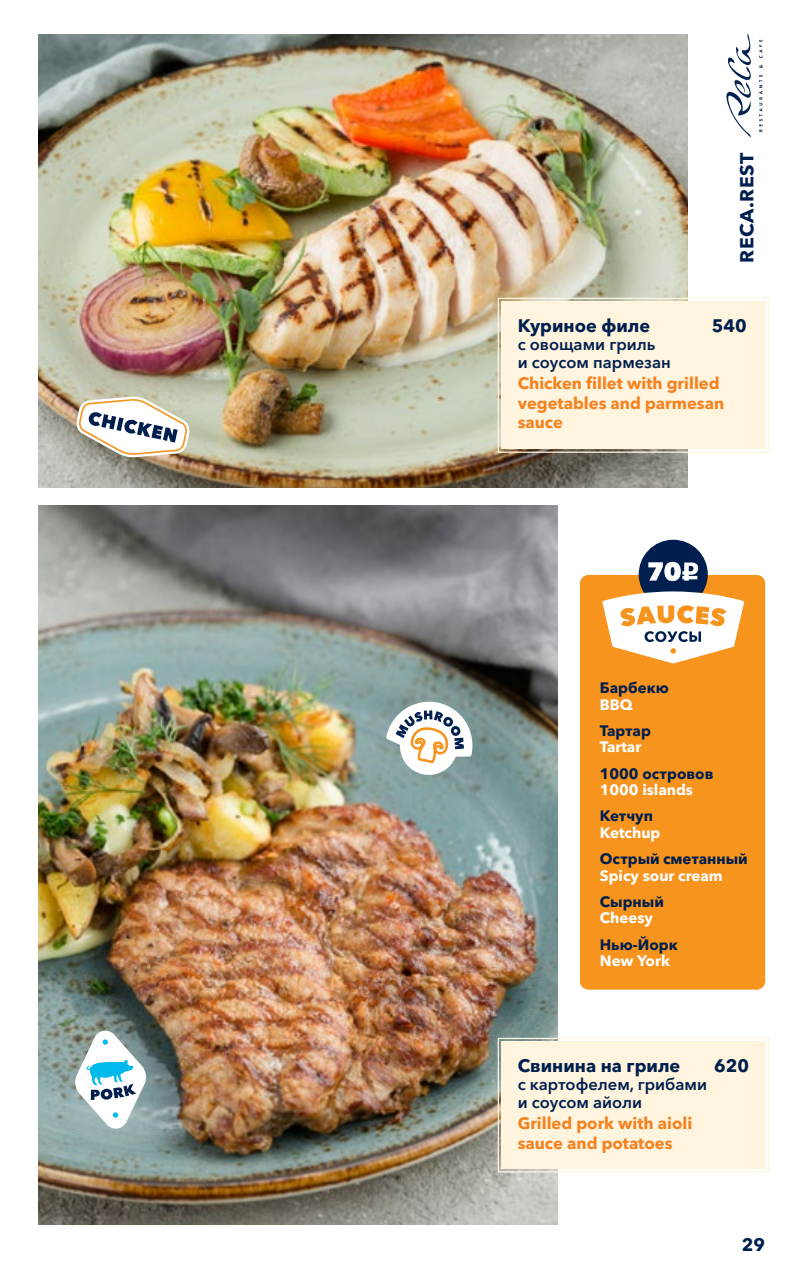
<style>
.page{position:relative;width:808px;height:1276px;background:#fff}
.page>*{position:absolute;margin:0;border:0;box-sizing:border-box;transform-origin:0 0}
.t1{font:700 18.75px "Avenir Next Cyr";letter-spacing:.03em;color:#001f4e;scale:1.04 1}
.t2{font:700 18px "Avenir Next Cyr";color:#001f4e}
.t3{font:700 16.5px/19.5px "Avenir Next Cyr";color:#f58220}
.t4{font:600 16.5px/18px "Avenir Next Cyr";color:#001f4e}
.t5{font:700 15px "Avenir Next Cyr";color:#001f4e}
.t6{font:700 15px "Avenir Next Cyr";color:#fff}
</style>
<div class="page">
<img style="left:38px;top:34px;width:649px;height:453px">
<img style="left:38px;top:505px;width:519px;height:720px">
<svg style="left:497px;top:297px;width:273px;height:156px;background:#fbf1db"></svg>
<div style="left:501px;top:301px;width:265px;height:148px;border:4px solid #fff4de"></div>
<svg style="left:497px;top:1037px;width:273px;height:136px;background:#fdf2de"></svg>
<div style="left:501px;top:1041px;width:265px;height:127px;border:4px solid #fff4de"></div>
<div style="left:580px;top:575px;width:185px;height:414px;background:#f7941e;border-radius:9px"></div>
<svg style="left:74px;top:1028px;width:73px;height:103px"></svg>
<svg style="left:386px;top:697px;width:90px;height:80px"></svg>
<svg style="left:76px;top:396px;width:114px;height:62px"></svg>
<div style="left:638px;top:539px;width:70px;height:70px;background:#001f4e;border-radius:50%"></div>
<svg style="left:602px;top:591px;width:142px;height:72px"></svg>
<svg style="left:648px;top:562px;width:50px;height:19px"></svg>
<svg style="left:726px;top:33px;width:25px;height:104px"></svg>
<svg style="left:759px;top:75px;width:3px;height:57px"></svg>
<svg style="left:759px;top:40px;width:3px;height:18px"></svg>
<p class="t2" style="left:518px;top:315px;width:134px">Куриное филе</p>
<p class="t4" style="left:518px;top:335px;width:155px">с овощами гриль<br>и соусом пармезан</p>
<p class="t1" style="left:735px;top:263px;width:108px;rotate:-90deg">RECA.REST</p>
<p class="t2" style="left:712px;top:315px;width:36px">540</p>
<p class="t3" style="left:518px;top:373px;width:208px">Chicken fillet with grilled vegetables and parmesan sauce</p>
<p class="t5" style="left:600px;top:679px;width:70px">Барбекю</p>
<p class="t6" style="left:600px;top:695px;width:34px">BBQ</p>
<p class="t5" style="left:600px;top:721px;width:53px">Тартар</p>
<p class="t6" style="left:600px;top:738px;width:43px">Tartar</p>
<p class="t5" style="left:600px;top:764px;width:115px">1000 островов</p>
<p class="t6" style="left:600px;top:780px;width:95px">1000 islands</p>
<p class="t5" style="left:600px;top:807px;width:55px">Кетчуп</p>
<p class="t6" style="left:600px;top:823px;width:62px">Ketchup</p>
<p class="t5" style="left:600px;top:849px;width:150px">Острый сметанный</p>
<p class="t6" style="left:600px;top:866px;width:124px">Spicy sour cream</p>
<p class="t5" style="left:600px;top:892px;width:66px">Сырный</p>
<p class="t6" style="left:600px;top:909px;width:55px">Cheesy</p>
<p class="t5" style="left:600px;top:935px;width:79px">Нью-Йорк</p>
<p class="t6" style="left:600px;top:951px;width:72px">New York</p>
<p class="t2" style="left:518px;top:1055px;width:164px">Свинина на гриле</p>
<p class="t4" style="left:518px;top:1075px;width:191px">с картофелем, грибами и соусом айоли</p>
<p class="t3" style="left:518px;top:1113px;width:176px">Grilled pork with aioli sauce and potatoes</p>
<p class="t2" style="left:714px;top:1055px;width:36px">620</p>
<p class="t2" style="left:742px;top:1233px;width:25px">29</p>
</div>
